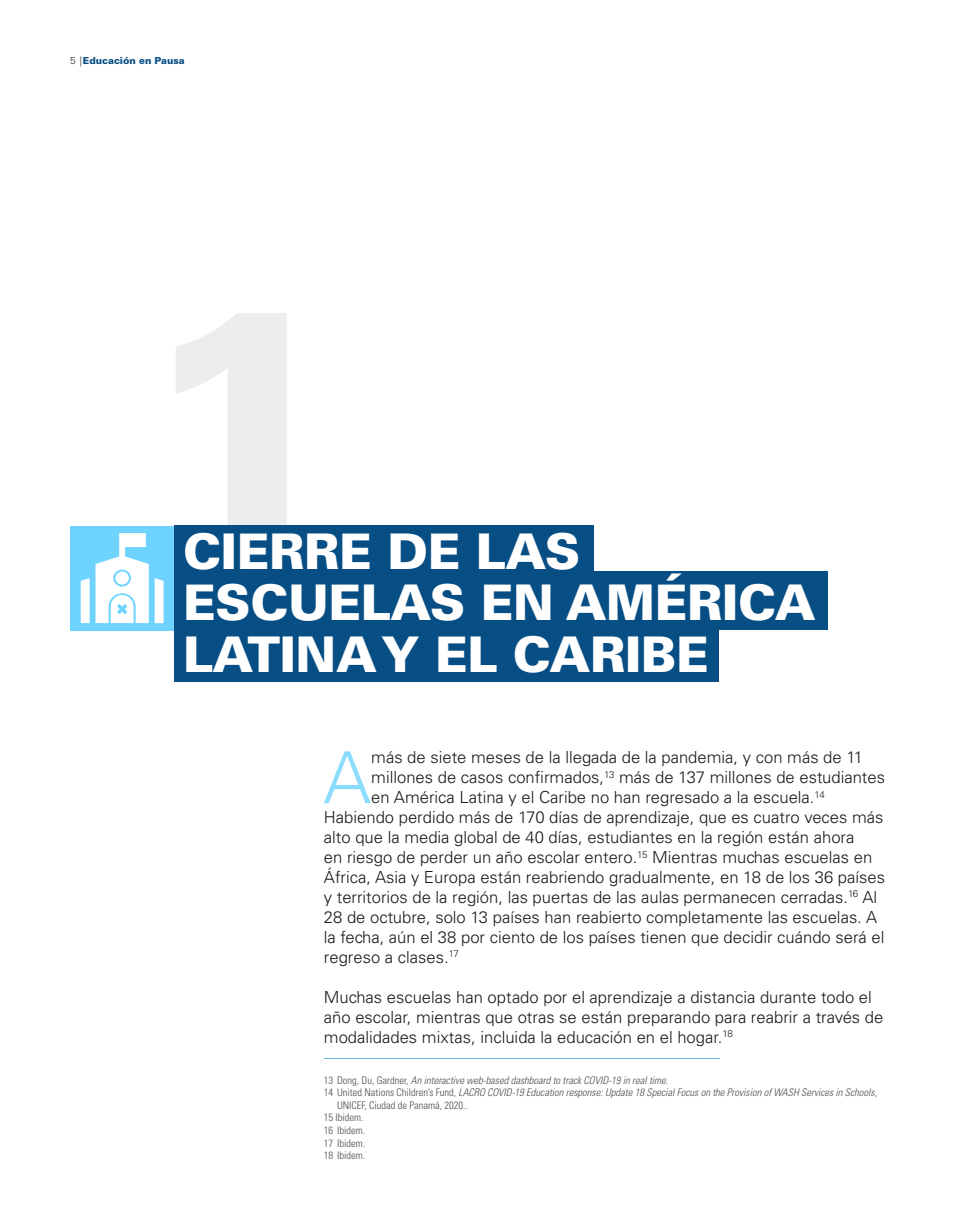
<style>
.page{position:relative;width:963px;height:1225px;background:#fff}
.page>*{position:absolute;margin:0;border:0;box-sizing:border-box;transform-origin:0 0}
.t1{font:300 71.92px "Univers LT Std";color:#8bdcff}
.t2{font:900 49.18px/51.1px "Univers LT Std";letter-spacing:-.01em;color:#fff}
.t3{font:300 16.62px/19.9px "Univers LT Std";color:#1a1a1a}
.t4{font:italic 300 condensed 10.5px "Univers LT Std";color:#4d4d4d}
.t5{font:300 condensed 10.5px "Univers LT Std";color:#4d4d4d}
.t6{font:900 9.62px "Univers LT Std";color:#074e85}
.s1{font-weight:300;font-size:10.06px;color:#333}
.s2{font-style:normal}
</style>
<div class="page">
<div style="left:70px;top:526px;width:104px;height:104px;background:#6ed3ff"></div>
<hr style="left:324px;top:1058px;width:396px;height:1px;background:#69b6eb">
<svg style="left:155px;top:578px;width:8px;height:45px"></svg>
<svg style="left:81px;top:533px;width:68px;height:90px"></svg>
<div style="left:174px;top:525px;width:419px;height:53px;background:#074e85"></div>
<div style="left:174px;top:571px;width:653px;height:59px;background:#074e85"></div>
<div style="left:174px;top:630px;width:544px;height:52px;background:#074e85"></div>
<p class="t6" style="left:70px;top:54px;width:116px"><span class="s1">5 |</span>Educación en Pausa</p>
<h2 class="t2" style="left:183px;top:526px;width:634px">CIERRE DE LAS<br>ESCUELAS EN AMÉRICA<br>LATINA Y EL CARIBE</h2>
<h1 class="t1" style="left:323px;top:734px;width:49px">A</h1>
<p class="t3" style="left:371px;top:747px;width:493px">más de siete meses de la llegada de la pandemia, y con más de 11</p>
<p class="t3" style="left:371px;top:767px;width:515px">millones de casos confirmados,<sup>13</sup> más de 137 millones de estudiantes</p>
<p class="t3" style="left:371px;top:787px;width:455px">en América Latina y el Caribe no han regresado a la escuela.<sup>14</sup></p>
<p class="t3" style="left:324px;top:807px;width:561px">Habiendo perdido más de 170 días de aprendizaje, que es cuatro veces más</p>
<p class="t3" style="left:324px;top:827px;width:532px">alto que la media global de 40 días, estudiantes en la región están ahora</p>
<p class="t3" style="left:324px;top:847px;width:550px">en riesgo de perder un año escolar entero.<sup>15</sup> Mientras muchas escuelas en</p>
<p class="t3" style="left:324px;top:867px;width:562px">África, Asia y Europa están reabriendo gradualmente, en 18 de los 36 países</p>
<p class="t3" style="left:324px;top:887px;width:555px">y territorios de la región, las puertas de las aulas permanecen cerradas.<sup>16</sup> Al</p>
<p class="t3" style="left:324px;top:907px;width:555px">28 de octubre, solo 13 países han reabierto completamente las escuelas. A</p>
<p class="t3" style="left:324px;top:927px;width:562px">la fecha, aún el 38 por ciento de los países tienen que decidir cuándo será el</p>
<p class="t3" style="left:324px;top:947px;width:136px">regreso a clases.<sup>17</sup></p>
<p class="t3" style="left:324px;top:987px;width:561px">Muchas escuelas han optado por el aprendizaje a distancia durante todo el año escolar, mientras que otras se están preparando para reabrir a través de modalidades mixtas, incluida la educación en el hogar.<sup>18</sup></p>
<p class="t4" style="left:324px;top:1073px;width:346px"><span class="s2">13 Dong, Du, Gardner,</span> An interactive web-based dashboard to track COVID-19 in real time<span class="s2">.</span></p>
<p class="t4" style="left:324px;top:1086px;width:554px"><span class="s2">14 United Nations Children’s Fund,</span> LACRO COVID-19 Education response: Update 18 Special Focus on the Provision of WASH Services in Schools<span class="s2">,</span></p>
<p class="t5" style="left:337px;top:1099px;width:132px">UNICEF, Ciudad de Panamá, 2020..</p>
<p class="t5" style="left:324px;top:1111px;width:41px">15 Ibidem.</p>
<p class="t5" style="left:324px;top:1124px;width:43px">16 Ibidem.</p>
<p class="t5" style="left:324px;top:1136px;width:43px">17 Ibidem.</p>
<p class="t5" style="left:324px;top:1149px;width:43px">18 Ibidem.</p>
</div>
